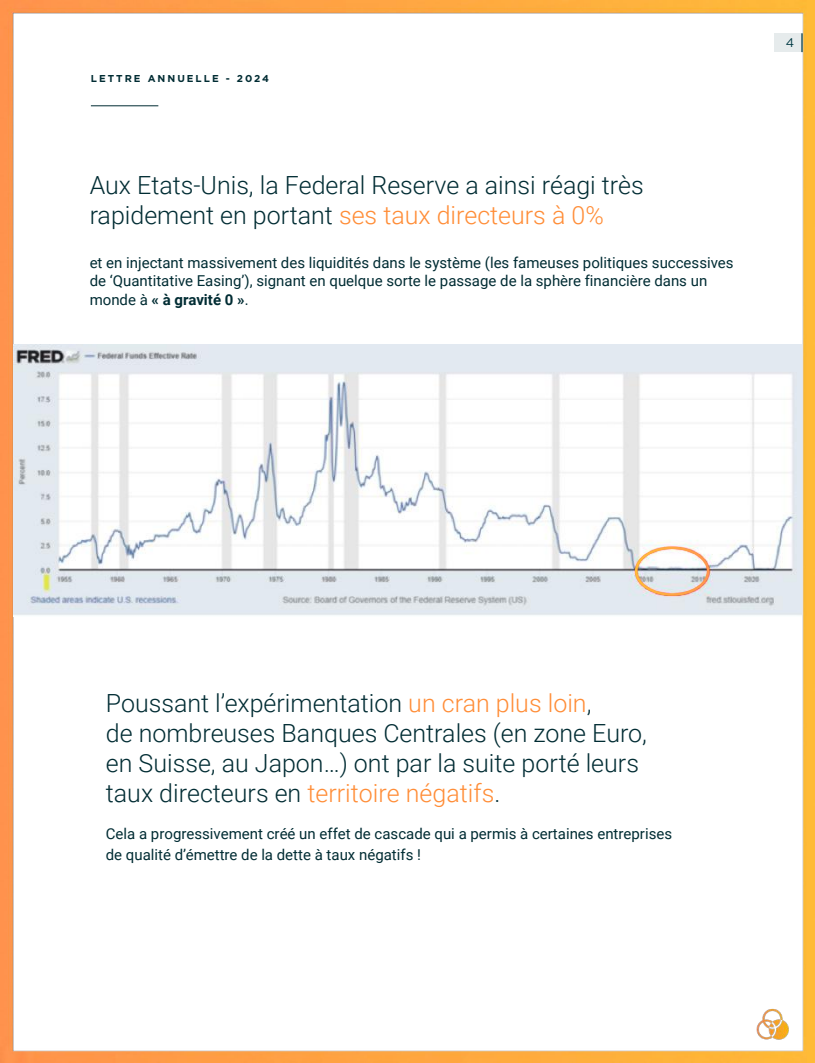
<style>
.page{position:relative;width:815px;height:1063px;background:#fff}
.page>*{position:absolute;margin:0;border:0;box-sizing:border-box;transform-origin:0 0}
.t1{font:300 25px/30px "Roboto";color:#002c33}
.t2{font:15px/18.8px "Roboto";color:#002c33}
.t3{font:12.5px "Gotham";color:#003943}
.t4{font:700 10px "Gotham";letter-spacing:.2em;color:#002c33}
.s1{color:#ff8d37}
.s2{font-weight:700}
.s3{font-family:"Gotham"}
</style>
<div class="page">
<img style="left:0;top:0;width:815px;height:1063px">
<hr style="left:91px;top:105px;width:67px;height:1px;background:#002c33">
<img style="left:743px;top:999px;width:59px;height:51px">
<div style="left:775px;top:33px;width:27px;height:19px;background:#e6ebec"></div>
<svg style="left:801px;top:33px;width:2px;height:19px"></svg>
<img style="left:13px;top:344px;width:788px;height:273px">
<div style="left:635px;top:547px;width:74px;height:49px;border:2px solid #fff;border-radius:50%"></div>
<p class="t4" style="left:91px;top:73px;width:180px">LETTRE ANNUELLE - 2024</p>
<h1 class="t1" style="left:90px;top:169px;width:556px">Aux Etats-Unis, la Federal Reserve a ainsi réagi très rapidement en portant <span class="s1">ses taux directeurs à 0%</span></h1>
<p class="t2" style="left:90px;top:252px;width:645px">et en injectant massivement des liquidités dans le système (les fameuses politiques successives de ‘Quantitative Easing’), signant en quelque sorte le passage de la sphère financière dans un monde à <span class="s2">« à gravité 0 »</span><span class="s3">.</span></p>
<p class="t3" style="left:786px;top:35px;width:10px">4</p>
<h1 class="t1" style="left:106px;top:687px;width:543px">Poussant l’expérimentation <span class="s1">un cran plus loin</span>,<br>de nombreuses Banques Centrales (en zone Euro, en Suisse, au Japon…) ont par la suite porté leurs taux directeurs en <span class="s1">territoire négatifs</span>.</h1>
<p class="t2" style="left:106px;top:823px;width:568px;line-height:20.6px">Cela a progressivement créé un effet de cascade qui a permis à certaines entreprises de qualité d’émettre de la dette à taux négatifs !</p>
</div>
